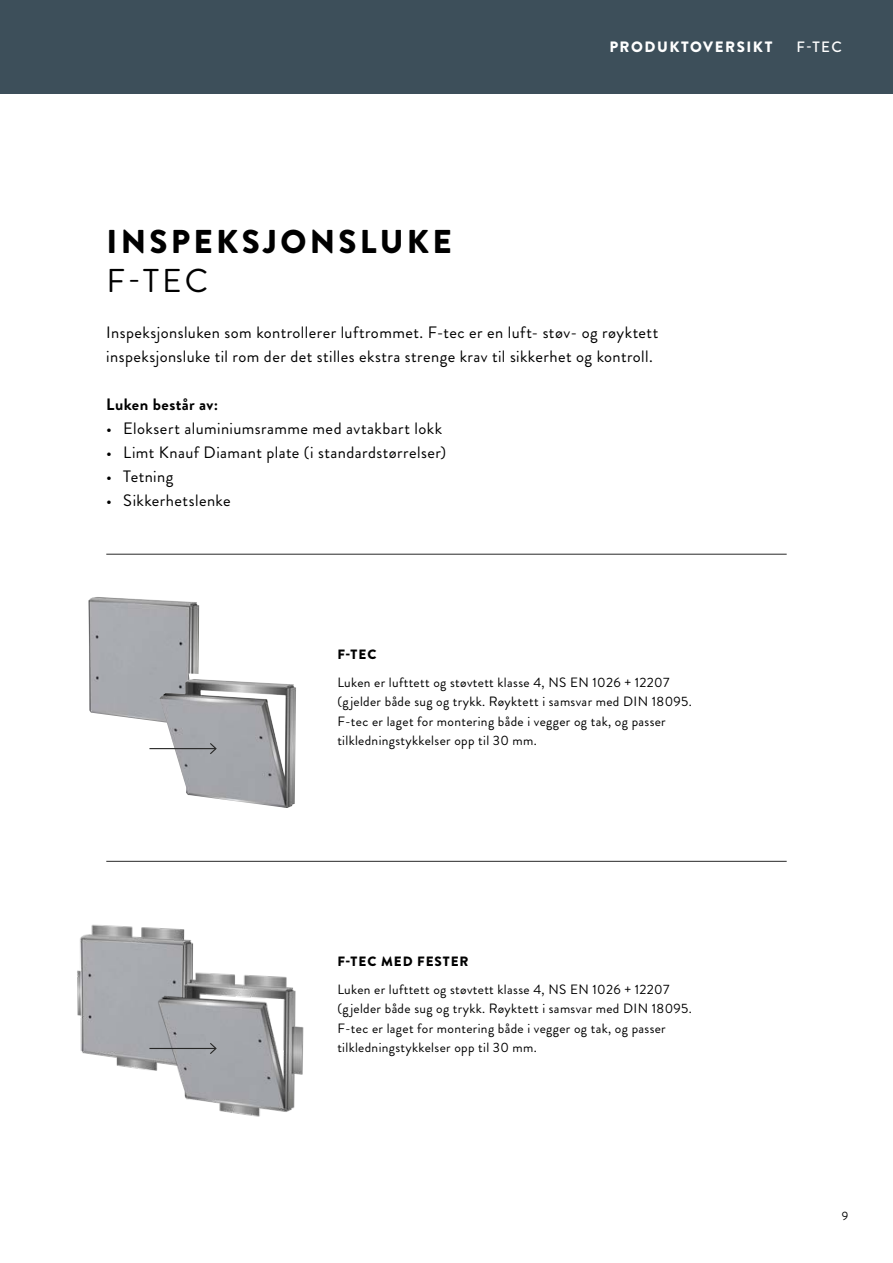
<style>
.page{position:relative;width:893px;height:1263px;background:#fff}
.page>*{position:absolute;margin:0;border:0;box-sizing:border-box;transform-origin:0 0}
.t1{font:900 33px "Brandon Grotesque";letter-spacing:.1em;color:#000}
.t2{font:33px "Brandon Grotesque";color:#000}
.t3{font:16.5px/24px "Brandon Grotesque";letter-spacing:.025em;color:#000}
.t4{font:700 16.5px "Brandon Grotesque";letter-spacing:.025em;color:#000}
.t5{font:900 15px "Brandon Grotesque";letter-spacing:.1em;color:#fff}
.t6{font:500 15px "Brandon Grotesque";color:#fff}
.t7{font:13.5px/19.5px "Brandon Grotesque";letter-spacing:.025em;color:#000}
.t8{font:900 13.5px "Brandon Grotesque";letter-spacing:.07em;color:#000}
.t9{font:12px "Brandon Grotesque";color:#000}
</style>
<div class="page">
<div style="left:0;top:0;width:893px;height:94px;background:#3d4f5a"></div>
<hr style="left:0;top:0;width:1px;height:1263px;background:#4e969e">
<img style="left:0;top:0;width:1px;height:631px">
<img style="left:88px;top:597px;width:111px;height:125px">
<img style="left:77px;top:924px;width:117px;height:147px">
<img style="left:159px;top:679px;width:137px;height:129px">
<img style="left:150px;top:962px;width:154px;height:155px">
<hr style="left:106px;top:861px;width:681px;height:1px;background:#282827">
<hr style="left:106px;top:554px;width:681px;height:1px;background:#282827">
<hr style="left:149px;top:748px;width:67px;height:1px;background:#282827">
<svg style="left:189px;top:673px;width:97px;height:110px"></svg>
<hr style="left:149px;top:1048px;width:67px;height:1px;background:#282827">
<svg style="left:189px;top:988px;width:99px;height:113px;background:#a4a6a9"></svg>
<p class="t5" style="left:609px;top:36px;width:164px">PRODUKTOVERSIKT</p>
<p class="t6" style="left:796px;top:36px;width:47px">F-TEC</p>
<h1 class="t1" style="left:107px;top:218px;width:347px">INSPEKSJONSLUKE</h1>
<h1 class="t2" style="left:107px;top:258px;width:103px">F-TEC</h1>
<p class="t3" style="left:106px;top:320px;width:554px">Inspeksjonsluken som kontrollerer luftrommet. F-tec er en luft- støv- og røyktett inspeksjonsluke til rom der det stilles ekstra strenge krav til sikkerhet og kontroll.</p>
<p class="t4" style="left:106px;top:392px;width:114px">Luken består av:</p>
<p class="t3" style="left:106px;top:416px;width:337px">• Eloksert aluminiumsramme med avtakbart lokk</p>
<p class="t3" style="left:106px;top:440px;width:341px">• Limt Knauf Diamant plate (i standardstørrelser)</p>
<p class="t3" style="left:106px;top:464px;width:69px">• Tetning</p>
<p class="t3" style="left:106px;top:488px;width:126px">• Sikkerhetslenke</p>
<p class="t8" style="left:337px;top:645px;width:40px">F-TEC</p>
<p class="t7" style="left:337px;top:673px;width:356px">Luken er lufttett og støvtett klasse 4, NS EN 1026 + 12207<br>(g jelder både sug og trykk. Røyktett i samsvar med DIN 18095.<br>F-tec er laget for montering både i vegger og tak, og passer tilkledningstykkelser opp til 30 mm.</p>
<p class="t8" style="left:337px;top:951px;width:133px">F-TEC MED FESTER</p>
<p class="t7" style="left:337px;top:979px;width:356px">Luken er lufttett og støvtett klasse 4, NS EN 1026 + 12207<br>(g jelder både sug og trykk. Røyktett i samsvar med DIN 18095.<br>F-tec er laget for montering både i vegger og tak, og passer tilkledningstykkelser opp til 30 mm.</p>
<p class="t9" style="left:842px;top:1208px;width:8px">9</p>
</div>
